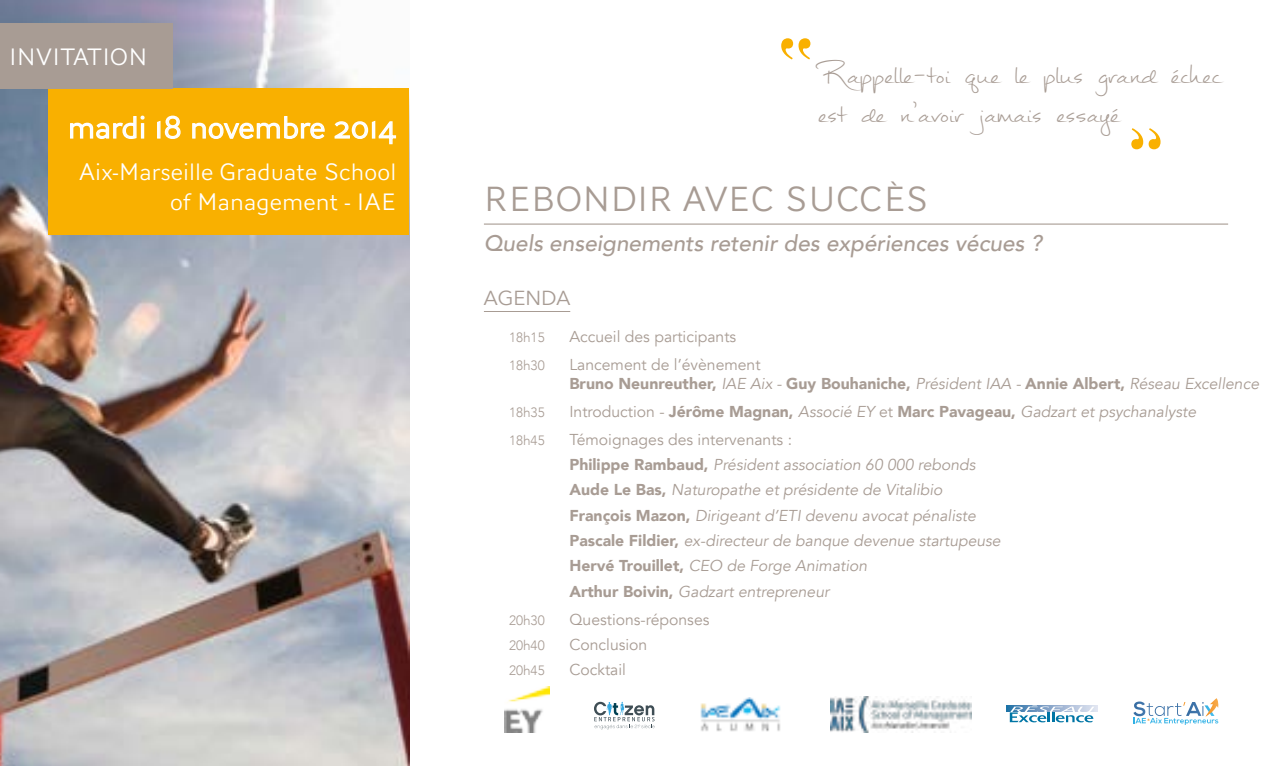
<style>
.page{position:relative;width:1276px;height:766px;background:#fff}
.page>*{position:absolute;margin:0;border:0;box-sizing:border-box;transform-origin:0 0}
.t1{font:49.5px/38.2px "Mathilde";color:#a89c94}
.t2{font:300 36px "AW Conqueror Sans";color:#a89c94}
.t3{font:300 31.5px "AW Conqueror Sans";color:#fff}
.t4{font:300 24.53px/29.5px "AW Conqueror Sans";color:#fff;text-align:right}
.t5{font:italic 500 22.5px "Avenir";color:#a89c94}
.t6{font:20.25px "Avenir";color:#a89c94}
.t7{font:italic 15.75px/25.2px "Avenir";color:#a89c94}
.t8{font:900 15.75px/18.9px "Avenir";color:#a89c94}
.t9{font:15.75px "Avenir";color:#a89c94}
.t10{font:300 13.5px "Avenir";color:#a89c94}
.s1{font-weight:400}
.s2{font-weight:400;font-style:italic}
.s3{font-style:normal}
.s4{font-weight:900;font-style:normal}
</style>
<div class="page">
<img style="left:0;top:0;width:409px;height:765px">
<hr style="left:484px;top:223px;width:744px;height:1px;background:#a89c94">
<hr style="left:484px;top:311px;width:86px;height:1px;background:#a89c94">
<img style="left:504px;top:686px;width:45px;height:46px">
<svg style="left:594px;top:701px;width:60px;height:28px"></svg>
<img style="left:700px;top:697px;width:81px;height:35px">
<svg style="left:1006px;top:705px;width:91px;height:7px"></svg>
<svg style="left:1009px;top:722px;width:83px;height:1px"></svg>
<svg style="left:1009px;top:705px;width:85px;height:17px"></svg>
<img style="left:830px;top:696px;width:141px;height:36px">
<svg style="left:1133px;top:698px;width:85px;height:26px"></svg>
<div style="left:49px;top:88px;width:360px;height:147px;background:#f9b000"></div>
<svg style="left:70px;top:115px;width:75px;height:24px"></svg>
<svg style="left:157px;top:115px;width:24px;height:24px"></svg>
<svg style="left:192px;top:116px;width:133px;height:23px"></svg>
<svg style="left:334px;top:120px;width:63px;height:25px"></svg>
<div style="left:0;top:23px;width:173px;height:65px;background:#a89c94"></div>
<svg style="left:781px;top:38px;width:29px;height:21px"></svg>
<svg style="left:1131px;top:128px;width:29px;height:21px"></svg>
<h3 class="t4" style="left:9px;top:42px;width:140px">INVITATION</h3>
<h3 class="t3" style="left:68px;top:101px;width:330px">mardi 18 novembre 2014</h3>
<h3 class="t4" style="left:79px;top:157px;width:319px">Aix-Marseille Graduate School of Management - IAE</h3>
<h1 class="t1" style="left:818px;top:47px;width:404px">Rappelle-toi que le plus grand échec est de n’avoir jamais essayé</h1>
<h2 class="t2" style="left:484px;top:169px;width:446px">REBONDIR AVEC SUCCÈS</h2>
<h3 class="t5" style="left:484px;top:229px;width:559px">Quels enseignements retenir des expériences vécues ?</h3>
<p class="t6" style="left:484px;top:286px;width:88px">AGENDA</p>
<p class="t10" style="left:509px;top:329px;width:37px">18h15</p>
<p class="t9" style="left:569px;top:327px;width:168px">Accueil des participants</p>
<p class="t10" style="left:509px;top:357px;width:37px">18h30</p>
<p class="t8" style="left:569px;top:354px;width:691px"><span class="s1">Lancement de l’évènement<br></span>Bruno Neunreuther, <span class="s2">IAE Aix -</span> Guy Bouhaniche, <span class="s2">Président IAA -</span> Annie Albert, <span class="s2">Réseau Excellence</span></p>
<p class="t10" style="left:509px;top:404px;width:37px">18h35</p>
<p class="t7" style="left:569px;top:399px;width:628px"><span class="s3">Introduction -</span> <span class="s4">Jérôme Magnan,</span> Associé EY <span class="s3">et</span> <span class="s4">Marc Pavageau,</span> Gadzart et psychanalyste</p>
<p class="t10" style="left:509px;top:432px;width:37px">18h45</p>
<p class="t7" style="left:569px;top:427px;width:433px"><span class="s3">Témoignages des intervenants :<br></span><span class="s4">Philippe Rambaud,</span> Président association 60 000 rebonds <span class="s4">Aude Le Bas,</span> Naturopathe et présidente de Vitalibio <span class="s4">François Mazon,</span> Dirigeant d’ETI devenu avocat pénaliste <span class="s4">Pascale Fildier,</span> ex-directeur de banque devenue startupeuse <span class="s4">Hervé Trouillet,</span> CEO de Forge Animation<br><span class="s4">Arthur Boivin,</span> Gadzart entrepreneur</p>
<p class="t10" style="left:509px;top:611px;width:37px">20h30</p>
<p class="t9" style="left:569px;top:609px;width:142px">Questions-réponses</p>
<p class="t10" style="left:509px;top:637px;width:37px">20h40</p>
<p class="t9" style="left:569px;top:635px;width:79px">Conclusion</p>
<p class="t10" style="left:509px;top:662px;width:37px">20h45</p>
<p class="t9" style="left:569px;top:660px;width:58px">Cocktail</p>
</div>
